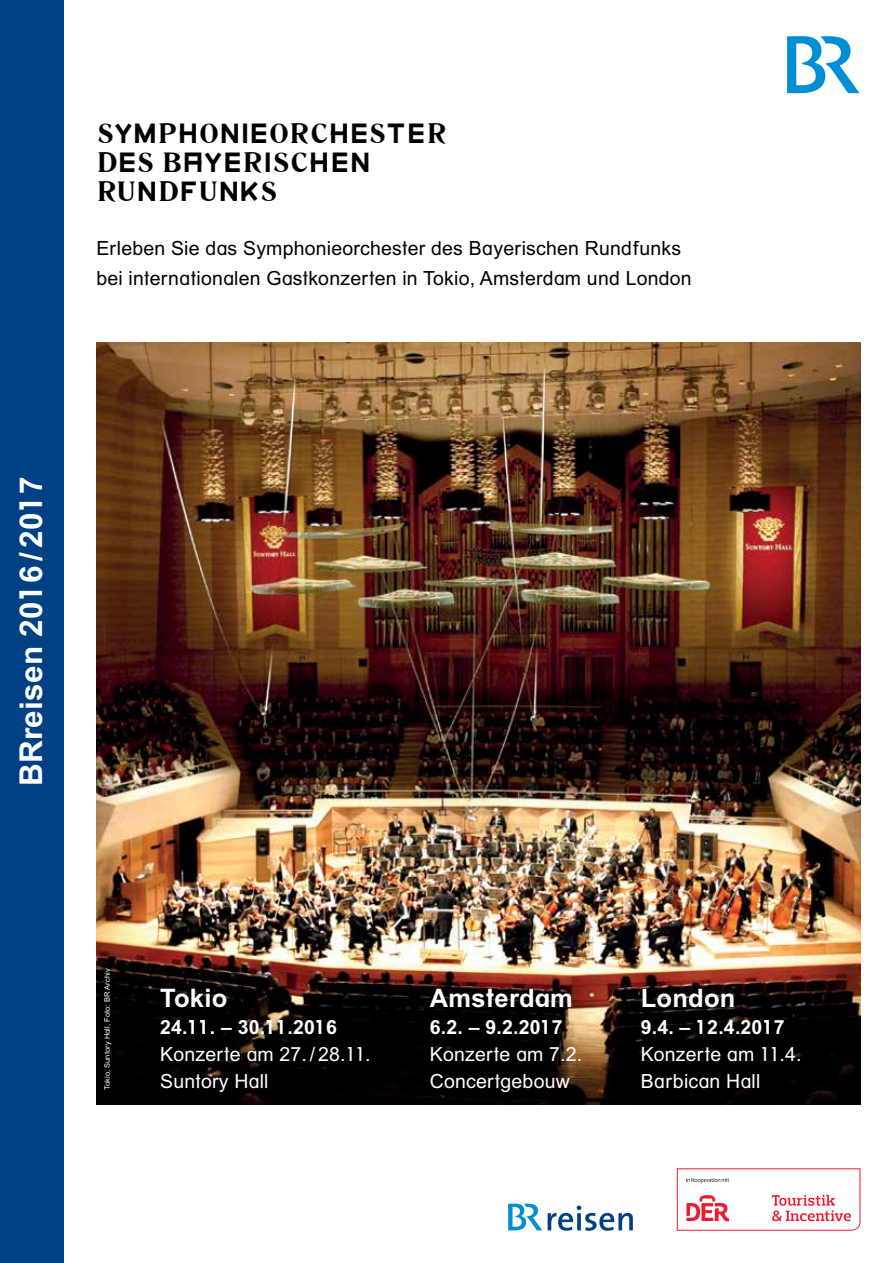
<style>
.page{position:relative;width:893px;height:1263px;background:#fff}
.page>*{position:absolute;margin:0;border:0;box-sizing:border-box;transform-origin:0 0}
.t1{font:700 31.5px "BR";letter-spacing:.01em;color:#fff}
.t2{font:26.55px/29.1px "Andri";letter-spacing:-.005em;color:#000}
.t3{font:700 25.5px "BR";letter-spacing:.01em;color:#fff}
.t4{font:19.5px/30px "BR";letter-spacing:.01em;color:#000}
.t5{font:19.5px/27px "BR";letter-spacing:.01em;color:#fff}
.t6{font:700 19.5px "BR";letter-spacing:.01em;color:#fff}
.t7{font:7.5px "BR";letter-spacing:.01em;color:#fff}
</style>
<div class="page">
<img style="left:96px;top:342px;width:765px;height:762px">
<div style="left:0;top:0;width:64px;height:1263px;background:#004185"></div>
<div style="left:143px;top:970px;width:247px;height:147px;background:#000;opacity:.4"></div>
<div style="left:623px;top:972px;width:199px;height:144px;background:#000;opacity:.4"></div>
<div style="left:412px;top:972px;width:191px;height:146px;background:#000;opacity:.4"></div>
<svg style="left:676px;top:1168px;width:185px;height:63px"></svg>
<svg style="left:508px;top:1203px;width:34px;height:27px"></svg>
<svg style="left:548px;top:1205px;width:85px;height:26px"></svg>
<svg style="left:787px;top:36px;width:72px;height:57px"></svg>
<h2 class="t2" style="left:96px;top:117px;width:352px">SYMPHONIEORCHESTER<br>DES BAYERISCHEN<br>RUNDFUNKS</h2>
<p class="t4" style="left:96px;top:233px;width:597px">Erleben Sie das Symphonieorchester des Bayerischen Rundfunks bei internationalen Gastkonzerten in Tokio, Amsterdam und London</p>
<h1 class="t1" style="left:9px;top:786px;width:311px;rotate:-90deg">BRreisen 2016/ 2017</h1>
<p class="t7" style="left:102px;top:1090px;width:123px;rotate:-90deg">Tokio, Suntory Hall, Foto: BR Archiv</p>
<h3 class="t3" style="left:160px;top:980px;width:69px">Tokio</h3>
<p class="t6" style="left:160px;top:1014px;width:178px">24.11. – 30.11.2016</p>
<p class="t5" style="left:160px;top:1041px;width:212px">Konzerte am 27. / 28.11.<br>Suntory Hall</p>
<h3 class="t3" style="left:430px;top:980px;width:145px">Amsterdam</h3>
<p class="t6" style="left:430px;top:1014px;width:134px">6.2. – 9.2.2017</p>
<p class="t5" style="left:430px;top:1041px;width:154px">Konzerte am 7.2.</p>
<p class="t5" style="left:430px;top:1068px;width:141px">Concertgebouw</p>
<h3 class="t3" style="left:641px;top:980px;width:96px">London</h3>
<p class="t6" style="left:641px;top:1014px;width:145px">9.4. – 12.4.2017</p>
<p class="t5" style="left:641px;top:1041px;width:162px">Konzerte am 11.4.<br>Barbican Hall</p>
</div>
